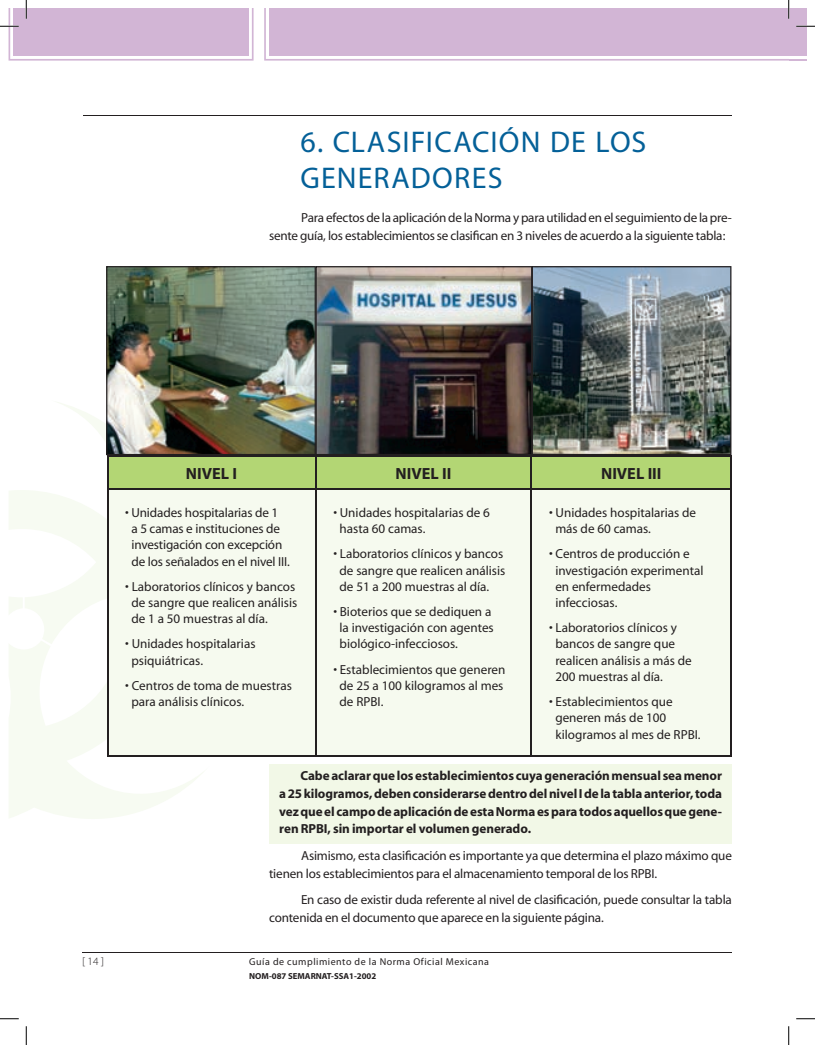
<style>
.page{position:relative;width:815px;height:1045px;background:#fff}
.page>*{position:absolute;margin:0;border:0;box-sizing:border-box;transform-origin:0 0}
.t1{font:30px/36px "Myriad Pro";letter-spacing:.04em;color:#046098}
.t2{font:700 16.25px "Myriad Pro";color:#231f20}
.t3{font:13.12px/16.2px "Myriad";color:#231f20}
.t4{font:700 13.12px/17.8px "Myriad";letter-spacing:-.005em;color:#231f20;text-align:justify}
.t5{font:13.12px/17.8px "Myriad";letter-spacing:-.02em;color:#231f20}
.t6{font:300 11.25px "Myriad Pro";color:#231f20}
.t7{font:10px "Myriad Pro";letter-spacing:.05em;color:#231f20}
.t8{font:700 8.75px "Myriad Pro";color:#231f20}
</style>
<div class="page">
<div style="left:269px;top:764px;width:462px;height:80px;background:#f2f8e7"></div>
<hr style="left:83px;top:952px;width:648px;height:1px;background:#231f20">
<svg style="left:9px;top:402px;width:194px;height:417px"></svg>
<hr style="left:83px;top:115px;width:648px;height:1px;background:#231f20">
<div style="left:108px;top:456px;width:622px;height:33px;background:#b3d674"></div>
<div style="left:108px;top:490px;width:622px;height:265px;background:#f6faef"></div>
<hr style="left:107px;top:455px;width:208px;height:1px;background:#231f20">
<hr style="left:107px;top:456px;width:1px;height:33px;background:#231f20">
<hr style="left:315px;top:455px;width:216px;height:1px;background:#231f20">
<hr style="left:315px;top:456px;width:1px;height:33px;background:#231f20">
<hr style="left:531px;top:455px;width:200px;height:1px;background:#231f20">
<hr style="left:530px;top:456px;width:2px;height:33px;background:#231f20">
<hr style="left:730px;top:456px;width:1px;height:33px;background:#231f20">
<hr style="left:107px;top:489px;width:208px;height:1px;background:#231f20">
<hr style="left:107px;top:490px;width:1px;height:265px;background:#231f20">
<hr style="left:315px;top:489px;width:216px;height:1px;background:#231f20">
<hr style="left:315px;top:490px;width:1px;height:265px;background:#231f20">
<hr style="left:531px;top:489px;width:200px;height:1px;background:#231f20">
<hr style="left:530px;top:490px;width:2px;height:265px;background:#231f20">
<hr style="left:730px;top:490px;width:1px;height:265px;background:#231f20">
<hr style="left:107px;top:755px;width:208px;height:2px;background:#231f20">
<hr style="left:315px;top:755px;width:216px;height:2px;background:#231f20">
<hr style="left:531px;top:755px;width:200px;height:2px;background:#231f20">
<img style="left:316px;top:266px;width:215px;height:189px">
<img style="left:106px;top:266px;width:210px;height:189px">
<img style="left:531px;top:266px;width:200px;height:189px">
<svg style="left:0;top:1018px;width:19px;height:1px"></svg>
<svg style="left:796px;top:1018px;width:18px;height:1px"></svg>
<svg style="left:0;top:0;width:253px;height:61px"></svg>
<svg style="left:25px;top:1026px;width:2px;height:19px"></svg>
<svg style="left:264px;top:0;width:550px;height:61px"></svg>
<svg style="left:788px;top:1026px;width:1px;height:19px"></svg>
<h1 class="t1" style="left:300px;top:123px;width:347px">6. CLASIFICACIÓN DE LOS<br>GENERADORES</h1>
<p class="t5" style="left:269px;top:209px;width:464px;text-indent:32px">Para efectos de la aplicación de la Norma y para utilidad en el seguimiento de la pre&shy;sente guía, los establecimientos se clasifican en 3 niveles de acuerdo a la siguiente tabla:</p>
<p class="t2" style="left:186px;top:462px;width:53px">NIVEL I</p>
<p class="t2" style="left:395px;top:462px;width:57px">NIVEL II</p>
<p class="t2" style="left:601px;top:462px;width:62px">NIVEL III</p>
<p class="t3" style="left:131px;top:505px;width:160px;text-indent:-6px">• Unidades hospitalarias de 1<br>a 5 camas e instituciones de investigación con excepción de los señalados en el nivel III.</p>
<p class="t3" style="left:131px;top:579px;width:167px;text-indent:-6px">• Laboratorios clínicos y bancos de sangre que realicen análisis de 1 a 50 muestras al día.</p>
<p class="t3" style="left:131px;top:636px;width:125px;text-indent:-6px">• Unidades hospitalarias psiquiátricas.</p>
<p class="t3" style="left:131px;top:678px;width:162px;text-indent:-6px">• Centros de toma de muestras para análisis clínicos.</p>
<p class="t3" style="left:555px;top:505px;width:142px;text-indent:-6px">• Unidades hospitalarias de más de 60 camas.</p>
<p class="t3" style="left:555px;top:546px;width:149px;text-indent:-6px">• Centros de producción e investigación experimental en enfermedades infecciosas.</p>
<p class="t3" style="left:555px;top:620px;width:138px;text-indent:-6px">• Laboratorios clínicos y bancos de sangre que realicen análisis a más de<br>200 muestras al día.</p>
<p class="t3" style="left:555px;top:694px;width:147px;text-indent:-6px">• Establecimientos que generen más de 100 kilogramos al mes de RPBI.</p>
<p class="t3" style="left:339px;top:505px;width:152px;text-indent:-6px">• Unidades hospitalarias de 6 hasta 60 camas.</p>
<p class="t3" style="left:339px;top:546px;width:167px;text-indent:-6px">• Laboratorios clínicos y bancos de sangre que realicen análisis de 51 a 200 muestras al día.</p>
<p class="t3" style="left:339px;top:604px;width:156px;text-indent:-6px">• Bioterios que se dediquen a la investigación con agentes biológico-infecciosos.</p>
<p class="t3" style="left:339px;top:661px;width:167px;text-indent:-6px">• Establecimientos que generen de 25 a 100 kilogramos al mes de RPBI.</p>
<p class="t4" style="left:279px;top:767px;width:444px;text-indent:21px">Cabe aclarar que los establecimientos cuya generación mensual sea menor a 25 kilogramos, deben considerarse dentro del nivel I de la tabla anterior, toda vez que el campo de aplicación de esta Norma es para todos aquellos que gene&shy;ren RPBI, sin importar el volumen generado.</p>
<p class="t3" style="left:269px;top:847px;width:464px;line-height:17.8px;text-indent:32px">Asimismo, esta clasificación es importante ya que determina el plazo máximo que tienen los establecimientos para el almacenamiento temporal de los RPBI.</p>
<p class="t3" style="left:269px;top:891px;width:464px;line-height:17.8px;text-indent:32px">En caso de existir duda referente al nivel de clasificación, puede consultar la tabla contenida en el documento que aparece en la siguiente página.</p>
<p class="t6" style="left:82px;top:954px;width:23px">[ 14 ]</p>
<p class="t7" style="left:249px;top:955px;width:241px">Guía de cumplimiento de la Norma Oficial Mexicana</p>
<p class="t8" style="left:249px;top:970px;width:129px">NOM-087 SEMARNAT-SSA1-2002</p>
</div>
